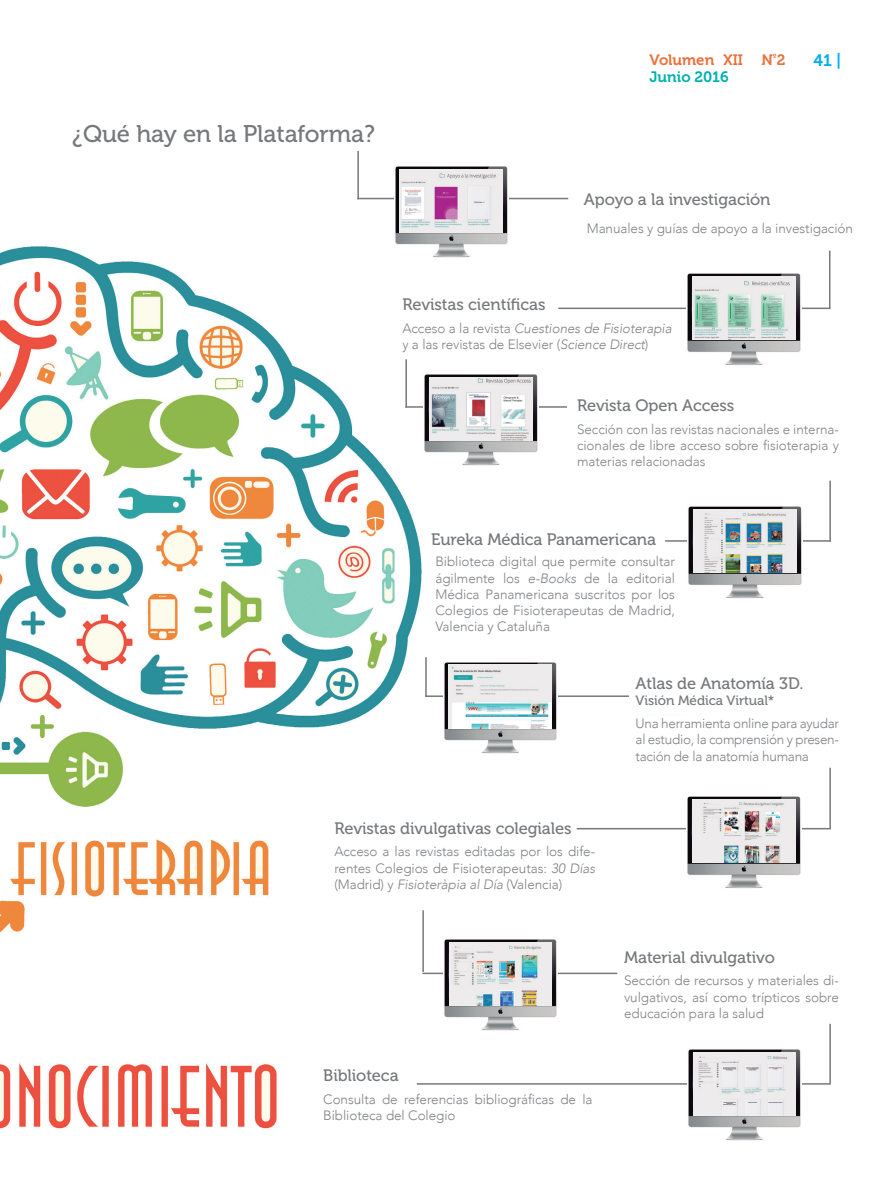
<style>
.page{position:relative;width:893px;height:1191px;background:#fff}
.page>*{position:absolute;margin:0;border:0;box-sizing:border-box;transform-origin:0 0}
.t1{font:24px "Museo 500";letter-spacing:-.005em;color:#76787b}
.t2{font:16.5px "Museo 500";letter-spacing:-.005em;color:#76787b}
.t3{font:16.5px "Museo 700";color:#00aeef}
.t4{font:15px/16.5px "Museo 700";color:#eb703b}
.t5{font:300 13.5px/16.2px "Avenir";letter-spacing:-.005em;color:#808285;text-align:justify}
.t6{font:13.5px "Museo 500";letter-spacing:-.005em;color:#76787b}
.s1{color:#00b1b0}
.s2{font-style:italic}
</style>
<div class="page">
<img style="left:0;top:246px;width:423px;height:883px">
<hr style="left:558px;top:307px;width:272px;height:2px;background:#76787b">
<hr style="left:829px;top:251px;width:1px;height:58px;background:#76787b">
<hr style="left:405px;top:406px;width:162px;height:2px;background:#76787b">
<hr style="left:405px;top:359px;width:2px;height:48px;background:#76787b">
<hr style="left:357px;top:198px;width:211px;height:1px;background:#76787b">
<hr style="left:357px;top:151px;width:2px;height:48px;background:#76787b">
<hr style="left:665px;top:540px;width:166px;height:2px;background:#76787b">
<hr style="left:829px;top:480px;width:2px;height:61px;background:#76787b">
<hr style="left:577px;top:828px;width:254px;height:1px;background:#76787b">
<hr style="left:829px;top:767px;width:2px;height:61px;background:#76787b">
<hr style="left:425px;top:695px;width:204px;height:2px;background:#76787b">
<hr style="left:425px;top:657px;width:2px;height:40px;background:#76787b">
<hr style="left:422px;top:972px;width:195px;height:2px;background:#76787b">
<hr style="left:422px;top:910px;width:2px;height:62px;background:#76787b">
<hr style="left:417px;top:1083px;width:414px;height:1px;background:#76787b">
<hr style="left:829px;top:1023px;width:2px;height:60px;background:#76787b">
<img style="left:394px;top:166px;width:114px;height:101px">
<img style="left:399px;top:169px;width:103px;height:63px">
<img style="left:687px;top:273px;width:114px;height:93px">
<img style="left:692px;top:277px;width:103px;height:63px">
<img style="left:688px;top:506px;width:114px;height:93px">
<img style="left:693px;top:510px;width:103px;height:63px">
<img style="left:424px;top:374px;width:114px;height:92px">
<img style="left:429px;top:377px;width:103px;height:63px">
<img style="left:443px;top:662px;width:115px;height:92px">
<img style="left:449px;top:665px;width:103px;height:63px">
<img style="left:443px;top:939px;width:115px;height:92px">
<img style="left:449px;top:942px;width:103px;height:63px">
<img style="left:688px;top:1049px;width:114px;height:92px">
<img style="left:693px;top:1052px;width:103px;height:63px">
<img style="left:687px;top:796px;width:114px;height:93px">
<img style="left:692px;top:799px;width:103px;height:63px">
<h1 class="t1" style="left:72px;top:121px;width:304px">¿Qué hay en la Plataforma?</h1>
<p class="t4" style="left:649px;top:52px;width:138px">Volumen XII N<sup>º</sup>2<br><span class="s1">Junio 2016</span></p>
<p class="t3" style="left:813px;top:51px;width:29px">41 |</p>
<p class="t2" style="left:584px;top:190px;width:188px">Apoyo a la investigación</p>
<p class="t5" style="left:587px;top:220px;width:268px">Manuales y guías de apoyo a la investigación</p>
<p class="t2" style="left:402px;top:295px;width:145px">Revistas científicas</p>
<p class="t5" style="left:402px;top:320px;width:271px">Acceso a la revista <span class="s2">Cuestiones de Fisioterapia </span>y a las revistas de Elsevier (<span class="s2">Science Direct</span>)</p>
<p class="t2" style="left:577px;top:396px;width:159px">Revista Open Access</p>
<p class="t5" style="left:577px;top:421px;width:263px">Sección con las revistas nacionales e interna&shy;cionales de libre acceso sobre fisioterapia y materias relacionadas</p>
<p class="t2" style="left:431px;top:531px;width:226px">Eureka Médica Panamericana</p>
<p class="t5" style="left:435px;top:554px;width:241px">Biblioteca digital que permite consultar ágilmente los <span class="s2">e-Books</span> de la editorial Médica Panamericana suscritos por los Colegios de Fisioterapeutas de Madrid, Valencia y Cataluña</p>
<p class="t2" style="left:636px;top:674px;width:169px">Atlas de Anatomía 3D.</p>
<p class="t6" style="left:636px;top:693px;width:140px">Visión Médica Virtual*</p>
<p class="t5" style="left:636px;top:715px;width:205px">Una herramienta online para ayudar al estudio, la comprensión y presen&shy;tación de la anatomía humana</p>
<p class="t2" style="left:334px;top:819px;width:239px">Revistas divulgativas colegiales</p>
<p class="t5" style="left:334px;top:843px;width:262px">Acceso a las revistas editadas por los dife&shy;rentes Colegios de Fisioterapeutas: <span class="s2">30 Días </span>(Madrid) y <span class="s2">Fisioteràpia al Día</span> (Valencia)</p>
<p class="t2" style="left:323px;top:1066px;width:77px">Biblioteca</p>
<p class="t5" style="left:323px;top:1091px;width:271px">Consulta de referencias bibliográficas de la<br>Biblioteca del Colegio</p>
<p class="t2" style="left:624px;top:948px;width:152px">Material divulgativo</p>
<p class="t5" style="left:624px;top:972px;width:216px">Sección de recursos y materiales di&shy;vulgativos, así como trípticos sobre educación para la salud</p>
</div>
